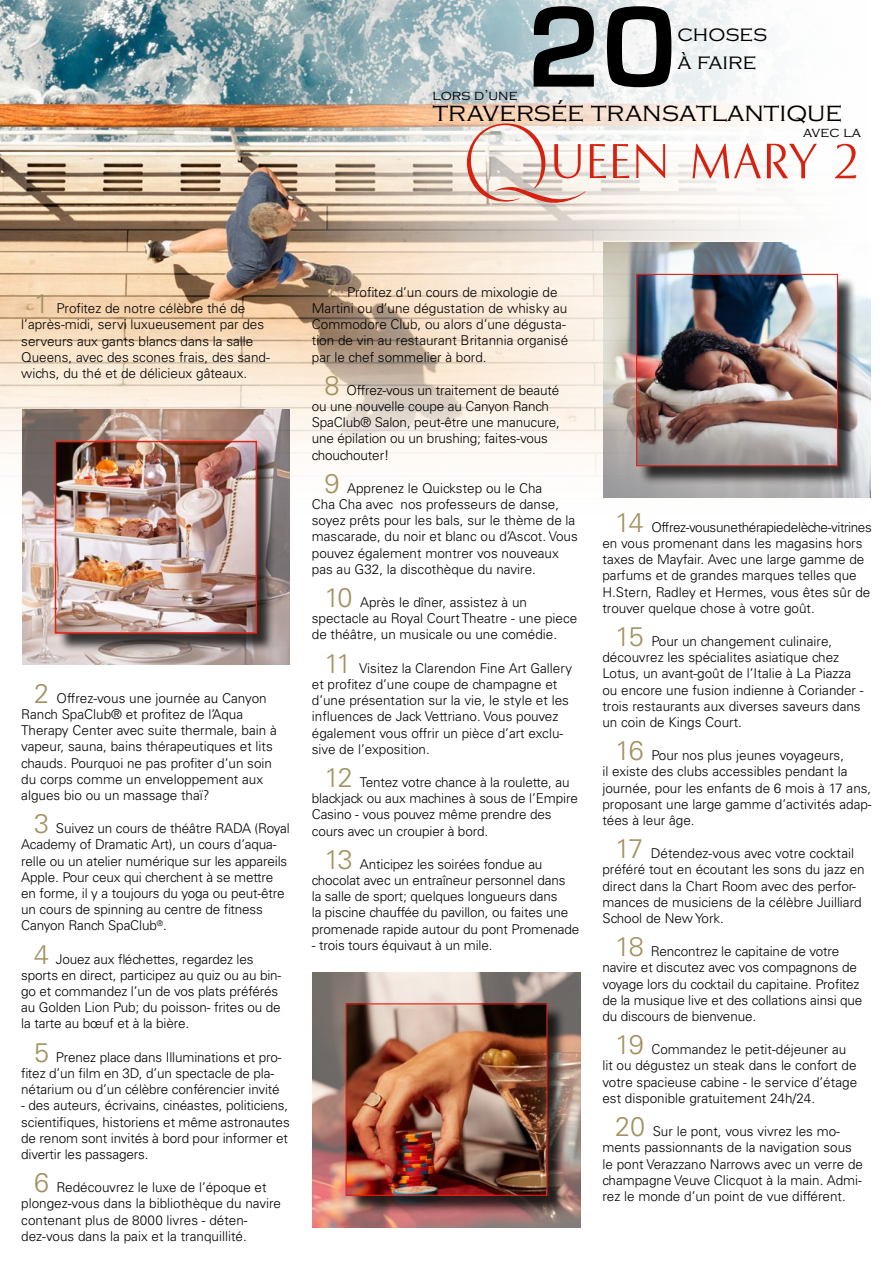
<style>
.page{position:relative;width:893px;height:1263px;background:#fff}
.page>*{position:absolute;margin:0;border:0;box-sizing:border-box;transform-origin:0 0}
.t1{font:700 119.55px "Eurostile";color:#000}
.t2{font:300 27.9px "Copperplate Gothic";color:#000}
.t3{font:300 22.65px "Copperplate Gothic";color:#000}
.t4{font:300 14.85px "Copperplate Gothic";color:#000}
.t5{font:300 13.5px/16.2px "Univers LT Std";color:#000}
.s1{font-size:27px;color:#a39161}
</style>
<div class="page">
<img style="left:0;top:0;width:857px;height:476px">
<img style="left:313px;top:972px;width:267px;height:255px">
<img style="left:603px;top:242px;width:268px;height:256px">
<div style="left:348px;top:1005px;width:218px;height:209px;background:#000;opacity:.75"></div>
<img style="left:347px;top:1005px;width:198px;height:189px">
<div style="left:345px;top:1003px;width:202px;height:193px;border:1px solid #e42313"></div>
<div style="left:638px;top:276px;width:218px;height:209px;background:#000;opacity:.75"></div>
<img style="left:638px;top:276px;width:198px;height:188px">
<div style="left:636px;top:274px;width:202px;height:192px;border:1px solid #e42313"></div>
<img style="left:22px;top:410px;width:268px;height:255px">
<div style="left:57px;top:443px;width:219px;height:209px;background:#000;opacity:.75"></div>
<img style="left:58px;top:444px;width:196px;height:187px">
<div style="left:55px;top:441px;width:202px;height:193px;border:2px solid #e42313"></div>
<svg style="left:613px;top:144px;width:16px;height:34px"></svg>
<svg style="left:636px;top:144px;width:29px;height:34px"></svg>
<svg style="left:467px;top:123px;width:139px;height:80px"></svg>
<svg style="left:693px;top:143px;width:68px;height:35px"></svg>
<svg style="left:767px;top:144px;width:50px;height:34px"></svg>
<svg style="left:835px;top:144px;width:21px;height:34px"></svg>
<h1 class="t1" style="left:527px;top:-18px;width:151px">20</h1>
<h3 class="t3" style="left:677px;top:21px;width:91px">choses</h3>
<h3 class="t3" style="left:677px;top:49px;width:80px">à faire</h3>
<h2 class="t2" style="left:433px;top:96px;width:411px">traversée transatlantique</h2>
<p class="t4" style="left:432px;top:87px;width:87px">lors d’une</p>
<p class="t4" style="left:803px;top:124px;width:60px">avec la</p>
<p class="t5" style="left:21px;top:300px;width:250px;text-indent:13px"><span class="s1">1</span> Profitez de notre célèbre thé de l’après-midi, servi luxueusement par des serveurs aux gants blancs dans la salle Queens, avec des scones frais, des sand&shy;wichs, du thé et de délicieux gâteaux.</p>
<p class="t5" style="left:21px;top:690px;width:257px;text-indent:13px"><span class="s1">2</span> Offrez-vous une journée au Canyon Ranch SpaClub® et profitez de l’Aqua Therapy Center avec suite thermale, bain à vapeur, sauna, bains thérapeutiques et lits chauds. Pourquoi ne pas profiter d’un soin du corps comme un enveloppement aux algues bio ou un massage thaï?</p>
<p class="t5" style="left:21px;top:820px;width:270px;text-indent:13px"><span class="s1">3</span> Suivez un cours de théâtre RADA (Royal Academy of Dramatic Art), un cours d’aqua&shy;relle ou un atelier numérique sur les appareils Apple. Pour ceux qui cherchent à se mettre en forme, il y a toujours du yoga ou peut-être un cours de spinning au centre de fitness Canyon Ranch SpaClub<sup>®</sup>.</p>
<p class="t5" style="left:21px;top:951px;width:262px;text-indent:13px"><span class="s1">4</span> Jouez aux fléchettes, regardez les sports en direct, participez au quiz ou au bin&shy;go et commandez l’un de vos plats préférés au Golden Lion Pub; du poisson- frites ou de la tarte au bœuf et à la bière.</p>
<p class="t5" style="left:21px;top:1049px;width:262px;text-indent:13px"><span class="s1">5</span> Prenez place dans Illuminations et pro&shy;fitez d’un film en 3D, d’un spectacle de pla&shy;nétarium ou d’un célèbre conférencier invité</p>
<p class="t5" style="left:21px;top:1097px;width:270px">- des auteurs, écrivains, cinéastes, politiciens, scientifiques, historiens et même astronautes de renom sont invités à bord pour informer et divertir les passagers.</p>
<p class="t5" style="left:21px;top:1179px;width:261px;text-indent:13px"><span class="s1">6</span> Redécouvrez le luxe de l’époque et plongez-vous dans la bibliothèque du navire contenant plus de 8000 livres - déten&shy;dez-vous dans la paix et la tranquillité.</p>
<p class="t5" style="left:312px;top:284px;width:258px;text-indent:13px"><span class="s1">7</span> Profitez d’un cours de mixologie de Martini ou d’une dégustation de whisky au Commodore Club, ou alors d’une dégusta&shy;tion de vin au restaurant Britannia organisé par le chef sommelier à bord.</p>
<p class="t5" style="left:312px;top:382px;width:250px;text-indent:13px"><span class="s1">8</span> Offrez-vous un traitement de beauté ou une nouvelle coupe au Canyon Ranch SpaClub® Salon, peut-être une manucure, une épilation ou un brushing; faites-vous chouchouter!</p>
<p class="t5" style="left:312px;top:480px;width:268px;text-indent:13px"><span class="s1">9</span> Apprenez le Quickstep ou le Cha<br>Cha Cha avec nos professeurs de danse, soyez prêts pour les bals, sur le thème de la mascarade, du noir et blanc ou d’Ascot. Vous pouvez également montrer vos nouveaux pas au G32, la discothèque du navire.</p>
<p class="t5" style="left:312px;top:594px;width:267px;text-indent:13px"><span class="s1">10</span> Après le dîner, assistez à un spectacle au Royal Court Theatre - une piece de théâtre, un musicale ou une comédie.</p>
<p class="t5" style="left:312px;top:660px;width:262px;text-indent:13px"><span class="s1">11</span> Visitez la Clarendon Fine Art Gallery et profitez d’une coupe de champagne et d’une présentation sur la vie, le style et les influences de Jack Vettriano. Vous pouvez également vous offrir un pièce d’art exclu&shy;sive de l’exposition.</p>
<p class="t5" style="left:312px;top:774px;width:268px;text-indent:13px"><span class="s1">12</span> Tentez votre chance à la roulette, au blackjack ou aux machines à sous de l’Empire Casino - vous pouvez même prendre des cours avec un croupier à bord.</p>
<p class="t5" style="left:312px;top:856px;width:269px;text-indent:13px"><span class="s1">13</span> Anticipez les soirées fondue au chocolat avec un entraîneur personnel dans<br>la salle de sport; quelques longueurs dans<br>la piscine chauffée du pavillon, ou faites une promenade rapide autour du pont Promenade</p>
<p class="t5" style="left:312px;top:937px;width:182px">- trois tours équivaut à un mile.</p>
<p class="t5" style="left:602px;top:519px;width:271px;text-indent:13px"><span class="s1">14</span> Offrez-vous une thérapie de lèche-vitrines en vous promenant dans les magasins hors taxes de Mayfair. Avec une large gamme de parfums et de grandes marques telles que H.Stern, Radley et Hermes, vous êtes sûr de trouver quelque chose à votre goût.</p>
<p class="t5" style="left:602px;top:633px;width:263px;text-indent:13px"><span class="s1">15</span> Pour un changement culinaire, découvrez les spécialites asiatique chez Lotus, un avant-goût de l’Italie à La Piazza ou encore une fusion indienne à Coriander - trois restaurants aux diverses saveurs dans un coin de Kings Court.</p>
<p class="t5" style="left:602px;top:747px;width:271px;text-indent:13px"><span class="s1">16</span> Pour nos plus jeunes voyageurs,<br>il existe des clubs accessibles pendant la journée, pour les enfants de 6 mois à 17 ans, proposant une large gamme d’activités adap&shy;tées à leur âge.</p>
<p class="t5" style="left:602px;top:845px;width:264px;text-indent:13px"><span class="s1">17</span> Détendez-vous avec votre cocktail préféré tout en écoutant les sons du jazz en direct dans la Chart Room avec des perfor&shy;mances de musiciens de la célèbre Juilliard School de New York.</p>
<p class="t5" style="left:602px;top:943px;width:261px;text-indent:13px"><span class="s1">18</span> Rencontrez le capitaine de votre navire et discutez avec vos compagnons de voyage lors du cocktail du capitaine. Profitez de la musique live et des collations ainsi que du discours de bienvenue.</p>
<p class="t5" style="left:602px;top:1041px;width:256px;text-indent:13px"><span class="s1">19</span> Commandez le petit-déjeuner au lit ou dégustez un steak dans le confort de votre spacieuse cabine - le service d’étage est disponible gratuitement 24h/24.</p>
<p class="t5" style="left:602px;top:1123px;width:262px;text-indent:13px"><span class="s1">20</span> Sur le pont, vous vivrez les mo&shy;ments passionnants de la navigation sous le pont Verazzano Narrows avec un verre de champagne Veuve Clicquot à la main. Admi&shy;rez le monde d’un point de vue différent.</p>
</div>
